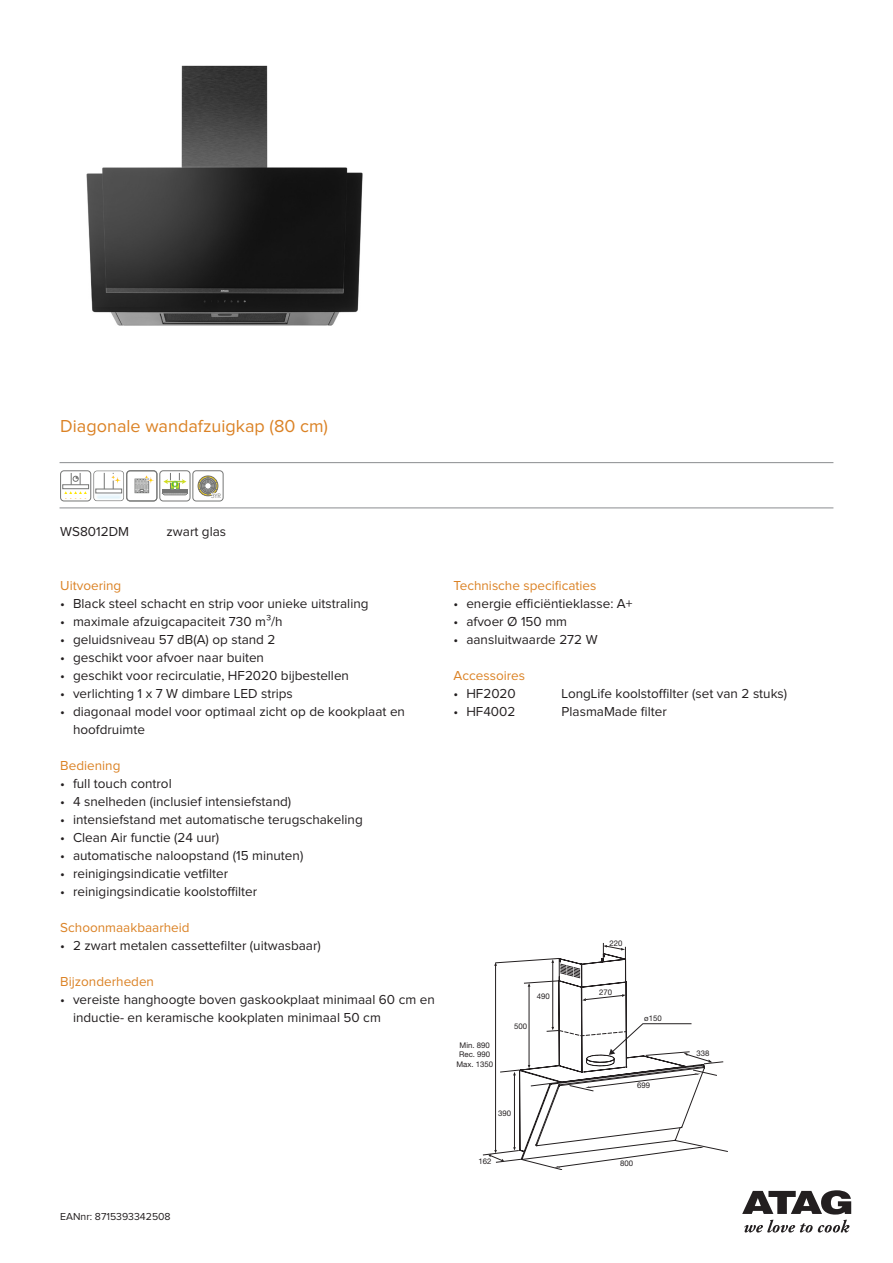
<style>
.page{position:relative;width:893px;height:1263px;background:#fff}
.page>*{position:absolute;margin:0;border:0;box-sizing:border-box;transform-origin:0 0}
.Productnaam{font:18px "Proxima Nova";color:#db8225}
.producttekst_bullet{font:13.5px/18px "Proxima Nova";color:#231f20}
.producttekst_tussenk{font:13.5px "Proxima Nova";color:#db8225}
.accessoire_overzicht{font:13.5px "Proxima Nova";color:#231f20}
.type_overzicht{font:13.5px "Proxima Nova";color:#231f20}
.EANnr{font:10.5px "Proxima Nova";color:#231f20}
.t1{font:7.8px/9.3px "Helvetica Neue LT Std";color:#231f20;text-align:center}
.t2{font:6.15px "Century Gothic";color:#757675}
</style>
<div class="page">
<hr style="left:60px;top:462px;width:773px;height:1px;background:#8a8c8f">
<hr style="left:60px;top:508px;width:773px;height:1px;background:#8a8c8f">
<svg style="left:744px;top:1220px;width:105px;height:12px"></svg>
<svg style="left:742px;top:1190px;width:109px;height:24px"></svg>
<img style="left:86px;top:65px;width:277px;height:261px">
<svg style="left:482px;top:943px;width:246px;height:227px"></svg>
<div style="left:60px;top:470px;width:31px;height:31px;border:1px solid #757675;border-radius:3px"></div>
<div style="left:62px;top:484px;width:27px;height:5px;border:1px solid #757675"></div>
<svg style="left:64px;top:491px;width:23px;height:8px"></svg>
<svg style="left:71px;top:473px;width:10px;height:12px"></svg>
<img style="left:93px;top:470px;width:31px;height:31px">
<div style="left:126px;top:470px;width:31px;height:31px;border:1px solid #757675;border-radius:3px"></div>
<div style="left:127px;top:471px;width:30px;height:30px;border:1px solid #757675;border-radius:3px"></div>
<div style="left:160px;top:470px;width:30px;height:31px;border:1px solid #757675;border-radius:3px"></div>
<svg style="left:135px;top:473px;width:54px;height:22px"></svg>
<div style="left:198px;top:475px;width:20px;height:21px;border:1px solid #757675;border-radius:50%"></div>
<div style="left:193px;top:470px;width:30px;height:31px;border:1px solid #757675;border-radius:3px"></div>
<svg style="left:198px;top:476px;width:24px;height:23px"></svg>
<p class="Productnaam" style="left:60px;top:418px;width:269px">Diagonale wandafzuigkap (80 cm)</p>
<p class="t2" style="left:211px;top:491px;width:12px">3YR</p>
<p class="type_overzicht" style="left:60px;top:525px;width:70px">WS8012DM</p>
<p class="type_overzicht" style="left:167px;top:525px;width:61px">zwart glas</p>
<p class="producttekst_tussenk" style="left:60px;top:579px;width:63px">Uitvoering</p>
<p class="producttekst_bullet" style="left:60px;top:595px;width:310px">• Black steel schacht en strip voor unieke uitstraling</p>
<p class="producttekst_bullet" style="left:60px;top:613px;width:224px">• maximale afzuigcapaciteit 730 m³/h</p>
<p class="producttekst_bullet" style="left:60px;top:631px;width:217px">• geluidsniveau 57 dB(A) op stand 2</p>
<p class="producttekst_bullet" style="left:60px;top:649px;width:205px">• geschikt voor afvoer naar buiten</p>
<p class="producttekst_bullet" style="left:60px;top:667px;width:290px">• geschikt voor recirculatie, HF2020 bijbestellen</p>
<p class="producttekst_bullet" style="left:60px;top:685px;width:234px">• verlichting 1 x 7 W dimbare LED strips</p>
<p class="producttekst_bullet" style="left:73px;top:703px;width:333px;text-indent:-13px">• diagonaal model voor optimaal zicht op de kookplaat en hoofdruimte</p>
<p class="producttekst_tussenk" style="left:60px;top:759px;width:62px">Bediening</p>
<p class="producttekst_bullet" style="left:60px;top:775px;width:113px">• full touch control</p>
<p class="producttekst_bullet" style="left:60px;top:793px;width:232px">• 4 snelheden (inclusief intensiefstand)</p>
<p class="producttekst_bullet" style="left:60px;top:811px;width:304px">• intensiefstand met automatische terugschakeling</p>
<p class="producttekst_bullet" style="left:60px;top:829px;width:160px">• Clean Air functie (24 uur)</p>
<p class="producttekst_bullet" style="left:60px;top:847px;width:245px">• automatische naloopstand (15 minuten)</p>
<p class="producttekst_bullet" style="left:60px;top:865px;width:169px">• reinigingsindicatie vetfilter</p>
<p class="producttekst_bullet" style="left:60px;top:883px;width:198px">• reinigingsindicatie koolstoffilter</p>
<p class="producttekst_tussenk" style="left:60px;top:921px;width:131px">Schoonmaakbaarheid</p>
<p class="producttekst_bullet" style="left:60px;top:937px;width:262px">• 2 zwart metalen cassettefilter (uitwasbaar)</p>
<p class="producttekst_tussenk" style="left:60px;top:975px;width:95px">Bijzonderheden</p>
<p class="producttekst_bullet" style="left:73px;top:991px;width:363px;text-indent:-13px">• vereiste hanghoogte boven gaskookplaat minimaal 60 cm en inductie- en keramische kookplaten minimaal 50 cm</p>
<p class="EANnr" style="left:60px;top:1212px;width:112px">EANnr: 8715393342508</p>
<p class="producttekst_tussenk" style="left:454px;top:579px;width:144px">Technische specificaties</p>
<p class="producttekst_bullet" style="left:454px;top:595px;width:180px">• energie efficiëntieklasse: A+</p>
<p class="producttekst_bullet" style="left:454px;top:613px;width:115px">• afvoer Ø 150 mm</p>
<p class="producttekst_bullet" style="left:454px;top:631px;width:145px">• aansluitwaarde 272 W</p>
<p class="producttekst_tussenk" style="left:454px;top:669px;width:73px">Accessoires</p>
<p class="accessoire_overzicht" style="left:454px;top:687px;width:64px">• HF2020</p>
<p class="accessoire_overzicht" style="left:562px;top:687px;width:227px">LongLife koolstoffilter (set van 2 stuks)</p>
<p class="accessoire_overzicht" style="left:454px;top:705px;width:63px">• HF4002</p>
<p class="accessoire_overzicht" style="left:562px;top:705px;width:107px">PlasmaMade filter</p>
<p class="t1" style="left:456px;top:1040px;width:38px">Min. 890<br>Rec. 990<br>Max. 1350</p>
<p class="t1" style="left:514px;top:1021px;width:15px">500</p>
<p class="t1" style="left:537px;top:991px;width:15px">490</p>
<p class="t1" style="left:498px;top:1108px;width:15px">390</p>
<p class="t1" style="left:610px;top:938px;width:15px">220</p>
<p class="t1" style="left:599px;top:988px;width:15px">270</p>
<p class="t1" style="left:644px;top:1014px;width:19px">ø150</p>
<p class="t1" style="left:637px;top:1081px;width:15px">699</p>
<p class="t1" style="left:478px;top:1156px;width:15px">162</p>
<p class="t1" style="left:620px;top:1158px;width:15px">800</p>
<p class="t1" style="left:696px;top:1048px;width:15px">338</p>
</div>
